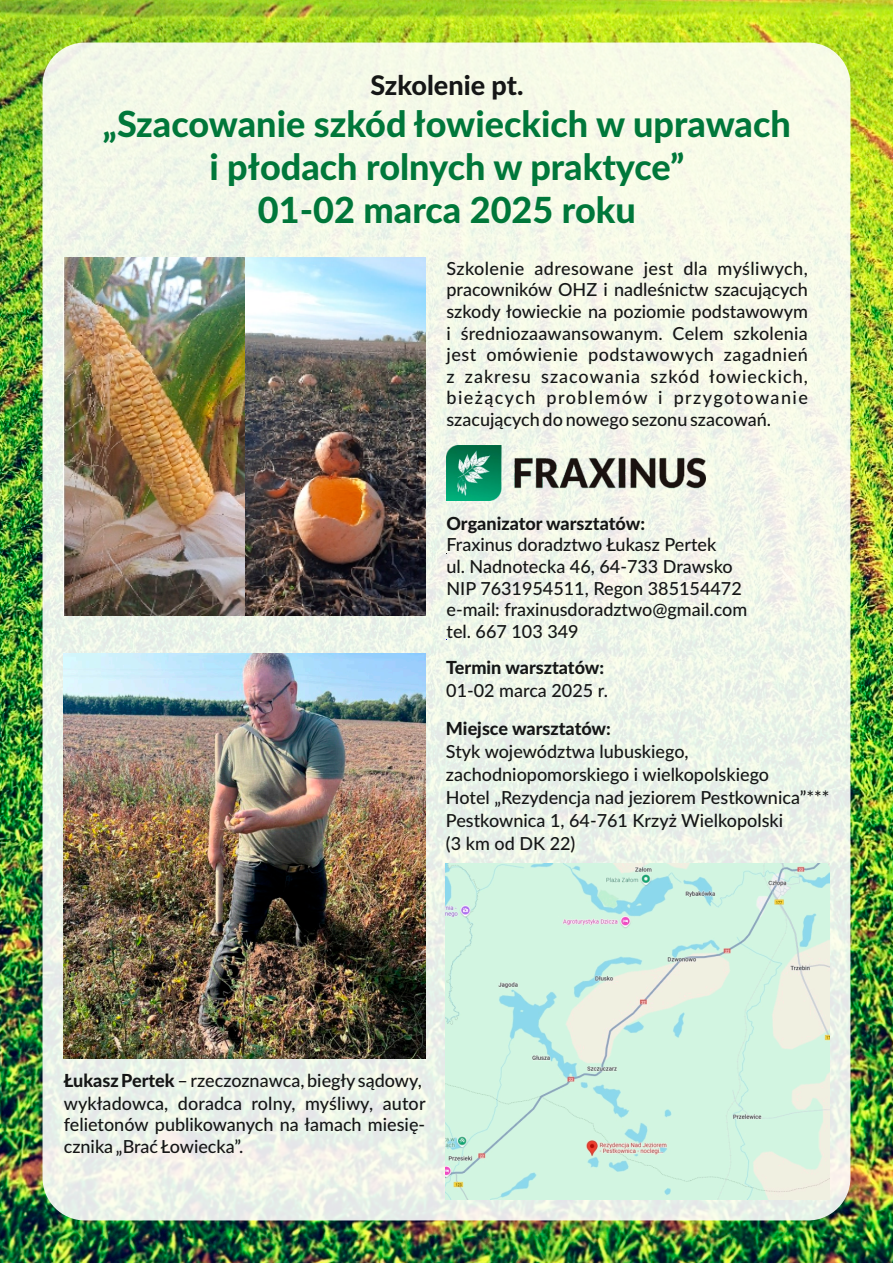
<style>
.page{position:relative;width:893px;height:1263px;background:#fff}
.page>*{position:absolute;margin:0;border:0;box-sizing:border-box;transform-origin:0 0}
.t1{font:800 36px/43.2px "Lato";color:#00773a;text-align:center}
.t2{font:800 27px "Lato";color:#151616}
.t3{font:500 18px/21.6px "Lato";color:#151616}
.t4{font:800 18px "Lato";color:#151616}
.s1{font-weight:800}
</style>
<div class="page">
<img style="left:0;top:0;width:893px;height:1263px">
<div style="left:43px;top:43px;width:807px;height:1177px;background:#fff;border-radius:43px;opacity:.9"></div>
<img style="left:64px;top:654px;width:361px;height:404px">
<img style="left:446px;top:446px;width:259px;height:54px">
<img style="left:64px;top:257px;width:181px;height:358px">
<img style="left:245px;top:257px;width:180px;height:358px">
<img style="left:446px;top:864px;width:383px;height:335px">
<h2 class="t2" style="left:370px;top:74px;width:154px">Szkolenie pt.</h2>
<h1 class="t1" style="left:103px;top:104px;width:689px">„Szacowanie szkód łowieckich w uprawach i płodach rolnych w praktyce”<br>01-02 marca 2025 roku</h1>
<p class="t3" style="left:446px;top:258px;width:363px;text-align:justify">Szkolenie adresowane jest dla myśliwych, pracowników OHZ i nadleśnictw szacujących szkody łowieckie na poziomie podstawowym i średniozaawansowanym. Celem szkolenia jest omówienie podstawowych zagadnień z zakresu szacowania szkód łowieckich, bieżących problemów i przygotowanie szacujących do nowego sezonu szacowań.</p>
<p class="t4" style="left:446px;top:515px;width:200px">Organizator warsztatów:</p>
<p class="t3" style="left:446px;top:535px;width:302px">Fraxinus doradztwo Łukasz Pertek<br>ul. Nadnotecka 46, 64-733 Drawsko<br>NIP 7631954511, Regon 385154472 e-mail: fraxinusdoradztwo@gmail.com tel. 667 103 349</p>
<p class="t4" style="left:446px;top:659px;width:159px">Termin warsztatów:</p>
<p class="t3" style="left:446px;top:680px;width:163px">01-02 marca 2025 r.</p>
<p class="t4" style="left:446px;top:720px;width:166px">Miejsce warsztatów:</p>
<p class="t3" style="left:446px;top:741px;width:385px;line-height:23px">Styk województwa lubuskiego, zachodniopomorskiego i wielkopolskiego<br>Hotel „Rezydencja nad jeziorem Pestkownica”*** Pestkownica 1, 64-761 Krzyż Wielkopolski<br>(3 km od DK 22)</p>
<p class="t3" style="left:64px;top:1069px;width:363px;line-height:23.2px"><span class="s1">Łukasz Pertek</span> – rzeczoznawca, biegłysądowy, wykładowca, doradca rolny, myśliwy, autor</p>
<p class="t3" style="left:64px;top:1115px;width:363px">felietonów publikowanych na łamach miesię&shy;cznika „Brać Łowiecka”.</p>
</div>
